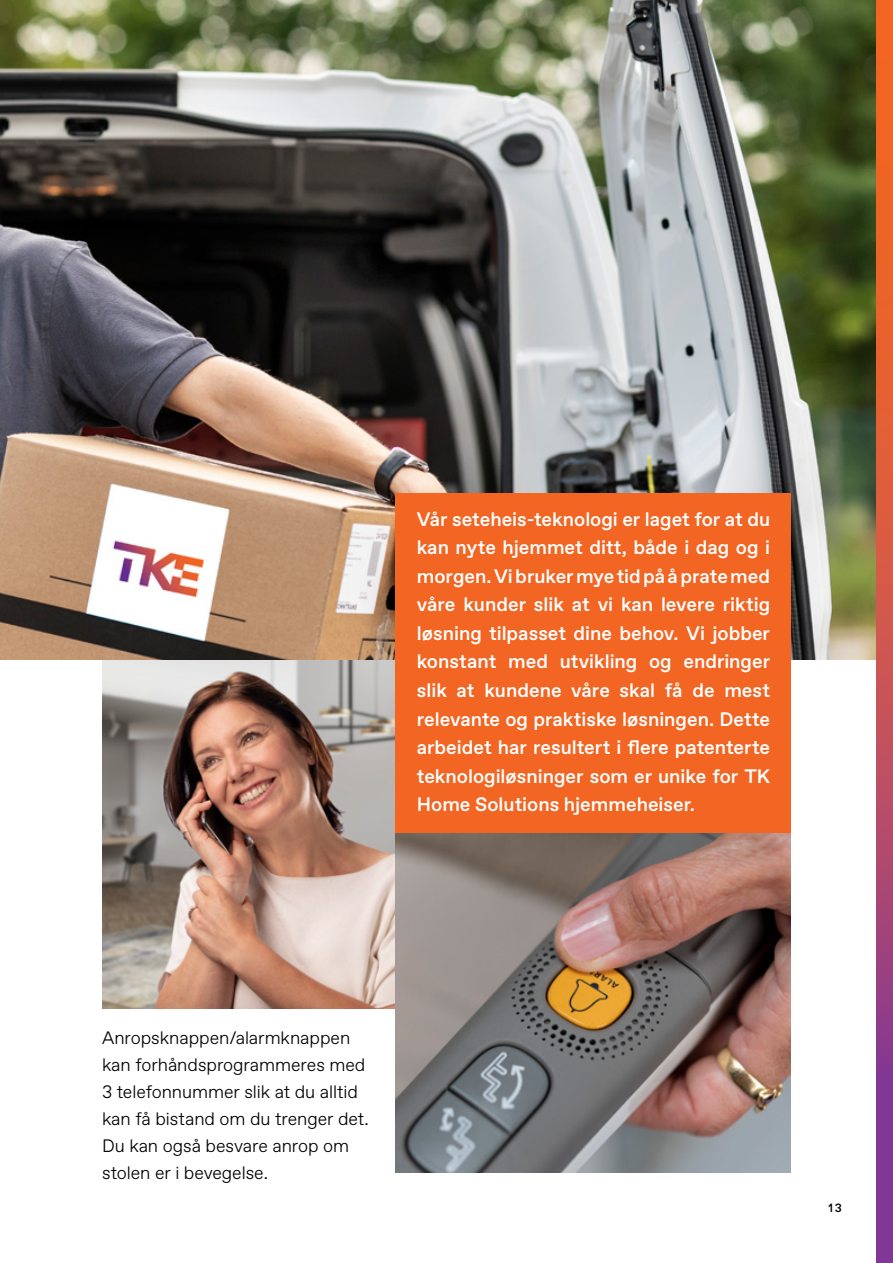
<style>
.page{position:relative;width:893px;height:1263px;background:#fff}
.page>*{position:absolute;margin:0;border:0;box-sizing:border-box;transform-origin:0 0}
.t1{font:500 19.5px/28.5px "TKE Type";color:#fff;text-align:justify}
.t2{font:300 18px/27px "TKE Type";letter-spacing:-.005em;color:#000}
.t3{font:500 12px "TKE Type";color:#000}
</style>
<div class="page">
<img style="left:102px;top:659px;width:293px;height:350px">
<img style="left:0;top:0;width:876px;height:659px">
<svg style="left:876px;top:0;width:17px;height:1263px;background:#c35255"></svg>
<div style="left:395px;top:493px;width:395px;height:350px;background:#f26522"></div>
<img style="left:395px;top:834px;width:395px;height:338px">
<p class="t1" style="left:417px;top:505px;width:355px">Vår seteheis-teknologi er laget for at du kan nyte hjemmet ditt, både i dag og i morgen. Vi bruker mye tid på å prate med våre kunder slik at vi kan levere riktig løsning tilpasset dine behov. Vi jobber konstant med utvikling og endringer slik at kundene våre skal få de mest relevante og praktiske løsningen. Dette arbeidet har resultert i flere patenterte teknologiløsninger som er unike for TK Home Solutions hjemmeheiser.</p>
<p class="t2" style="left:102px;top:1024px;width:268px">Anropsknappen/alarmknappen kan forhåndsprogrammeres med<br>3 telefonnummer slik at du alltid kan få bistand om du trenger det.<br>Du kan også besvare anrop om stolen er i bevegelse.</p>
<p class="t3" style="left:829px;top:1201px;width:15px">13</p>
</div>
